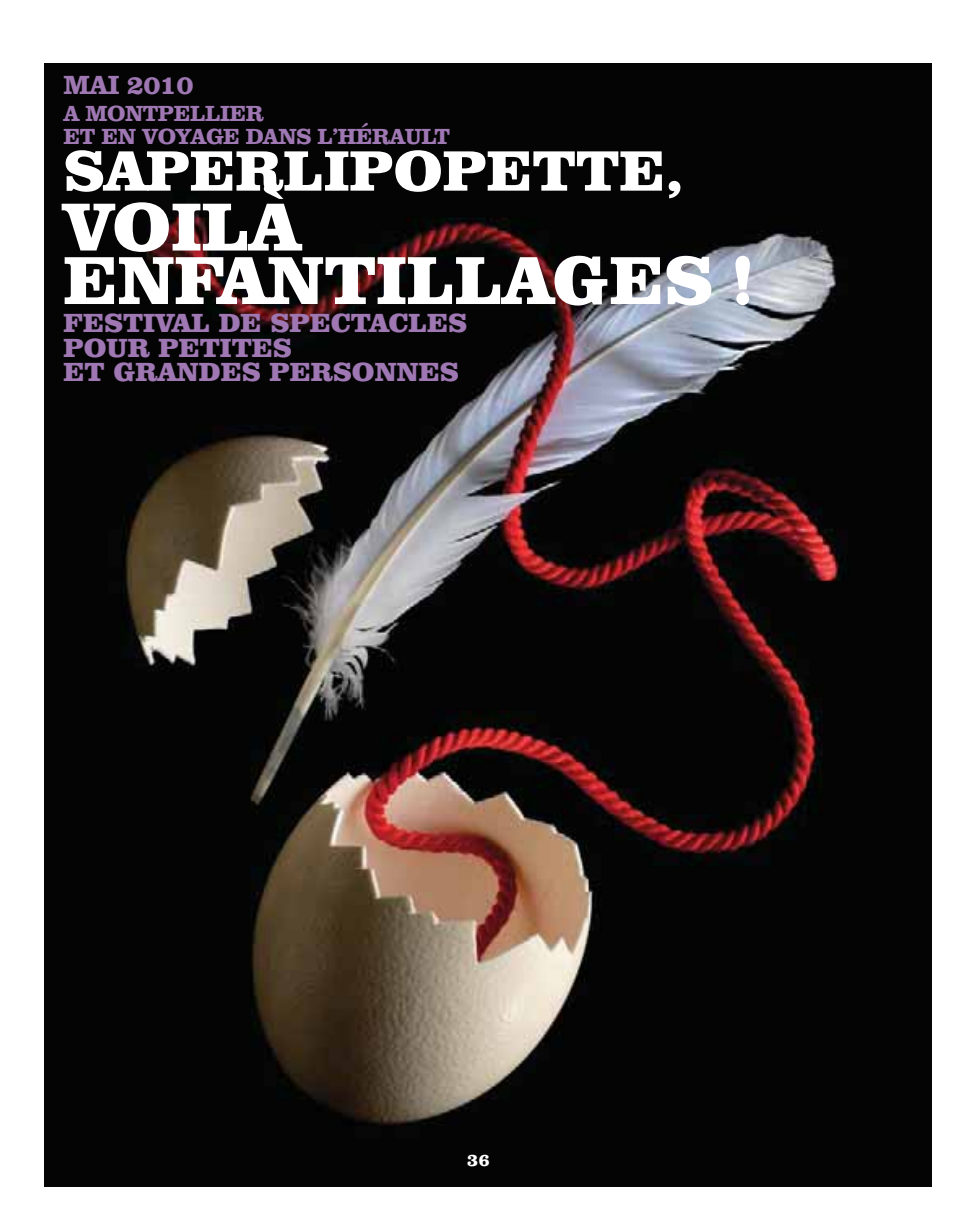
<style>
.page{position:relative;width:957px;height:1211px;background:#fff}
.page>*{position:absolute;margin:0;border:0;box-sizing:border-box;transform-origin:0 0}
.t1{font:900 69.75px/53.6px "Clarendon BT";color:#fff}
.t2{font:900 58.5px "Clarendon BT";color:#fff}
.t3{font:900 27px/24.8px "Clarendon BT";color:#9e77b3}
.t4{font:700 27px "Clarendon BT";letter-spacing:-.025em;color:#9e77b3}
.t5{font:700 22.5px/22.5px "Clarendon BT";letter-spacing:-.025em;color:#9e77b3}
.t6{font:700 18px "Clarendon BT";color:#fff}
</style>
<div class="page">
<img style="left:44px;top:63px;width:887px;height:1123px">
<p class="t4" style="left:63px;top:75px;width:131px">MAI 2010</p>
<p class="t5" style="left:63px;top:104px;width:388px">A MONTPELLIER<br>ET EN VOYAGE DANS L’HÉRAULT</p>
<h2 class="t2" style="left:63px;top:136px;width:622px">SAPERLIPOPETTE,</h2>
<h1 class="t1" style="left:63px;top:200px;width:692px">VOILÀ<br>ENFANTILLAGES !</h1>
<p class="t3" style="left:63px;top:310px;width:405px">FESTIVAL DE SPECTACLES<br>POUR PETITES<br>ET GRANDES PERSONNES</p>
<p class="t6" style="left:467px;top:1153px;width:24px">36</p>
</div>
